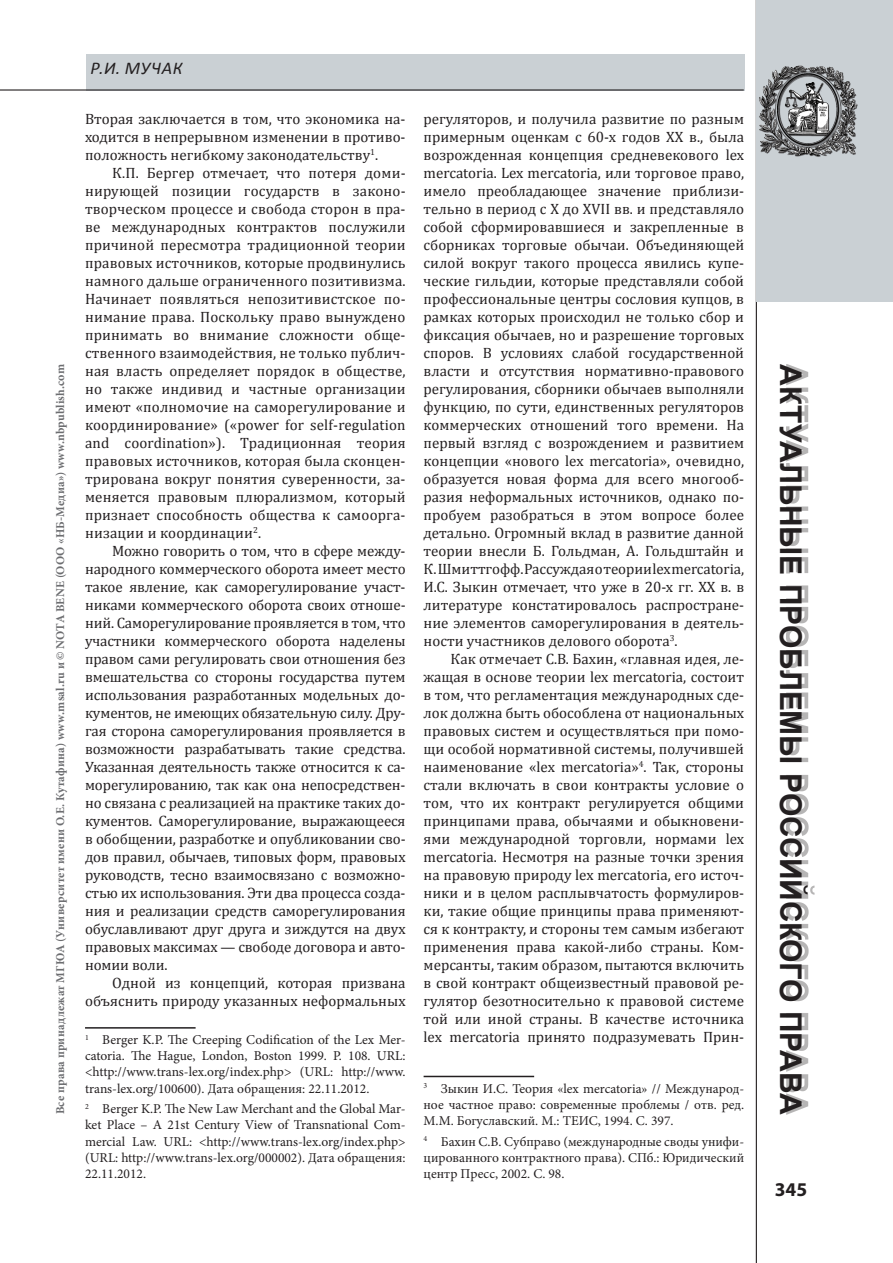
<style>
.page{position:relative;width:893px;height:1263px;background:#fff}
.page>*{position:absolute;margin:0;border:0;box-sizing:border-box;transform-origin:0 0}
.t1{font:700 30px "Arial";letter-spacing:-.005em;color:#231f20}
.t2{font:700 19.5px "Myriad Pro";color:#231f20}
.t3{font:italic 18px "Calibri";color:#231f20}
.t4{font:15px/18px "Cambria";color:#231f20;text-align:justify}
.t5{font:13.5px/16.2px "Minion Pro";color:#231f20;text-align:justify}
.t6{font:700 12px "Minion Pro";letter-spacing:.02em;color:#6c6d70}
</style>
<div class="page">
<hr style="left:756px;top:0;width:1px;height:1263px;background:#231f20">
<div style="left:786px;top:364px;width:28px;height:751px;background:#231f20;opacity:.33"></div>
<div style="left:757px;top:0;width:136px;height:301px;background:#cad0d4"></div>
<div style="left:563px;top:54px;width:182px;height:36px;background:#cad0d4"></div>
<div style="left:86px;top:54px;width:477px;height:36px;background:#cad0d4"></div>
<hr style="left:0;top:89px;width:744px;height:2px;background:#231f20">
<img style="left:755px;top:54px;width:103px;height:111px">
<hr style="left:85px;top:1027px;width:111px;height:1px;background:#231f20">
<hr style="left:424px;top:1076px;width:110px;height:1px;background:#231f20">
<p class="t6" style="left:52px;top:1114px;width:752px;rotate:-90deg">Все права принадлежат МГЮА (Университет имени О.Е. Кутафина) www.msal.ru и © NOTA BENE (ООО «НБ-Медиа») www.nbpublish.com</p>
<p class="t3" style="left:90px;top:57px;width:47px">Р.и. мучак</p>
<p class="t4" style="left:85px;top:110px;width:322px">Вторая заключается в том, что экономика на&shy;ходится в непрерывном изменении в противо&shy;положность негибкому законодательству<sup>1</sup>.</p>
<p class="t4" style="left:85px;top:164px;width:322px;text-indent:27px">К.П. Бергер отмечает, что потеря доми&shy;нирующей позиции государств в законо&shy;творческом процессе и свобода сторон в пра&shy;ве международных контрактов послужили причиной пересмотра традиционной теории правовых источников, которые продвинулись намного дальше ограниченного позитивизма.<br>Начинает появляться непозитивистское по&shy;нимание права. Поскольку право вынуждено принимать во внимание сложности обще&shy;ственного взаимодействия, не только публич&shy;ная власть определяет порядок в обществе, но также индивид и частные организации имеют «полномочие на саморегулирование и координирование» («power for self-regulation and coordination»). Традиционная теория правовых источников, которая была сконцен&shy;трирована вокруг понятия суверенности, за&shy;меняется правовым плюрализмом, который признает способность общества к самоорга&shy;низации и координации<sup>2</sup>.</p>
<p class="t4" style="left:85px;top:542px;width:322px;text-indent:27px">Можно говорить о том, что в сфере между&shy;народного коммерческого оборота имеет место такое явление, как саморегулирование участ&shy;никами коммерческого оборота своих отноше&shy;ний. Саморегулирование проявляется в том, что участники коммерческого оборота наделены правом сами регулировать свои отношения без вмешательства со стороны государства путем использования разработанных модельных до&shy;кументов, не имеющих обязательную силу. Дру&shy;гая сторона саморегулирования проявляется в возможности разрабатывать такие средства.<br>Указанная деятельность также относится к са&shy;морегулированию, так как она непосредствен&shy;но связана с реализацией на практике таких до&shy;кументов. Саморегулирование, выражающееся в обобщении, разработке и опубликовании сво&shy;дов правил, обычаев, типовых форм, правовых руководств, тесно взаимосвязано с возможно&shy;стью их использования. Эти два процесса созда&shy;ния и реализации средств саморегулирования обуславливают друг друга и зиждутся на двух правовых максимах — свободе договора и авто&shy;номии воли.</p>
<p class="t4" style="left:85px;top:974px;width:322px;text-align:right">Одной из концепций, которая призвана объяснить природу указанных неформальных</p>
<p class="t5" style="left:85px;top:1032px;width:322px"><sup>1</sup> Berger K.P. The Creeping Codification of the Lex Mer&shy;catoria. The Hague, London, Boston 1999. Р. 108. URL: &lt;http://www.trans-lex.org/index.php&gt; (URL: http://www. trans-lex.org/100600). Дата обращения: 22.11.2012.</p>
<p class="t5" style="left:85px;top:1101px;width:322px"><sup>2</sup> Berger K.P. The New Law Merchant and the Global Mar&shy;ket Place – A 21st Century View of Transnational Com&shy;mercial Law. URL: &lt;http://www.trans-lex.org/index.php&gt; (URL: http://www.trans-lex.org/000002). Дата обращения:<br>22.11.2012.</p>
<p class="t4" style="left:424px;top:110px;width:322px">регуляторов, и получила развитие по разным примерным оценкам с 60-х годов XX в., была возрожденная концепция средневекового lex mercatoria. Lex mercatoria, или торговое право, имело преобладающее значение приблизи&shy;тельно в период с X до XVII вв. и представляло собой сформировавшиеся и закрепленные в сборниках торговые обычаи. Объединяющей силой вокруг такого процесса явились купе&shy;ческие гильдии, которые представляли собой профессиональные центры сословия купцов, в рамках которых происходил не только сбор и фиксация обычаев, но и разрешение торговых споров. В условиях слабой государственной власти и отсутствия нормативно-правового регулирования, сборники обычаев выполняли функцию, по сути, единственных регуляторов коммерческих отношений того времени. На первый взгляд с возрождением и развитием концепции «нового lex mercatoria», очевидно, образуется новая форма для всего многооб&shy;разия неформальных источников, однако по&shy;пробуем разобраться в этом вопросе более детально. Огромный вклад в развитие данной теории внесли Б. Гольдман, А. Гольдштайн и К. Шмиттгофф. Рассуждая о теории lex mercatoria, И.С. Зыкин отмечает, что уже в 20-х гг. XX в. в литературе констатировалось распростране&shy;ние элементов саморегулирования в деятель&shy;ности участников делового оборота<sup>3</sup>.</p>
<p class="t4" style="left:424px;top:650px;width:322px;text-indent:27px">Как отмечает С.В. Бахин, «главная идея, ле&shy;жащая в основе теории lex mercatoria, состоит в том, что регламентация международных сде&shy;лок должна быть обособлена от национальных правовых систем и осуществляться при помо&shy;щи особой нормативной системы, получившей наименование «lex mercatoria»<sup>4</sup>. Так, стороны стали включать в свои контракты условие о том, что их контракт регулируется общими принципами права, обычаями и обыкновени&shy;ями международной торговли, нормами lex mercatoria. Несмотря на разные точки зрения на правовую природу lex mercatoria, его источ&shy;ники и в целом расплывчатость формулиров&shy;ки, такие общие принципы права применяют&shy;ся к контракту, и стороны тем самым избегают применения права какой-либо страны. Ком&shy;мерсанты, таким образом, пытаются включить в свой контракт общеизвестный правовой ре&shy;гулятор безотносительно к правовой системе той или иной страны. В качестве источника lex mercatoria принято подразумевать Прин-</p>
<p class="t5" style="left:424px;top:1080px;width:322px"><sup>3</sup> Зыкин И.С. Теория «lex mercatoria» // Международ&shy;ное частное право: современные проблемы / oтв. ред.<br>М.М. Богуславский. М.: ТЕИС, 1994. С. 397.</p>
<p class="t5" style="left:424px;top:1133px;width:322px"><sup>4</sup> Бахин С.В. Субправо (международные своды унифи&shy;цированного контрактного права). СПб.: Юридический центр Пресс, 2002. С. 98.</p>
<h1 class="t1" style="left:810px;top:364px;width:747px;rotate:90deg">Актуальные проблемы российского права</h1>
<h2 class="t2" style="left:775px;top:1177px;width:34px">345</h2>
</div>
